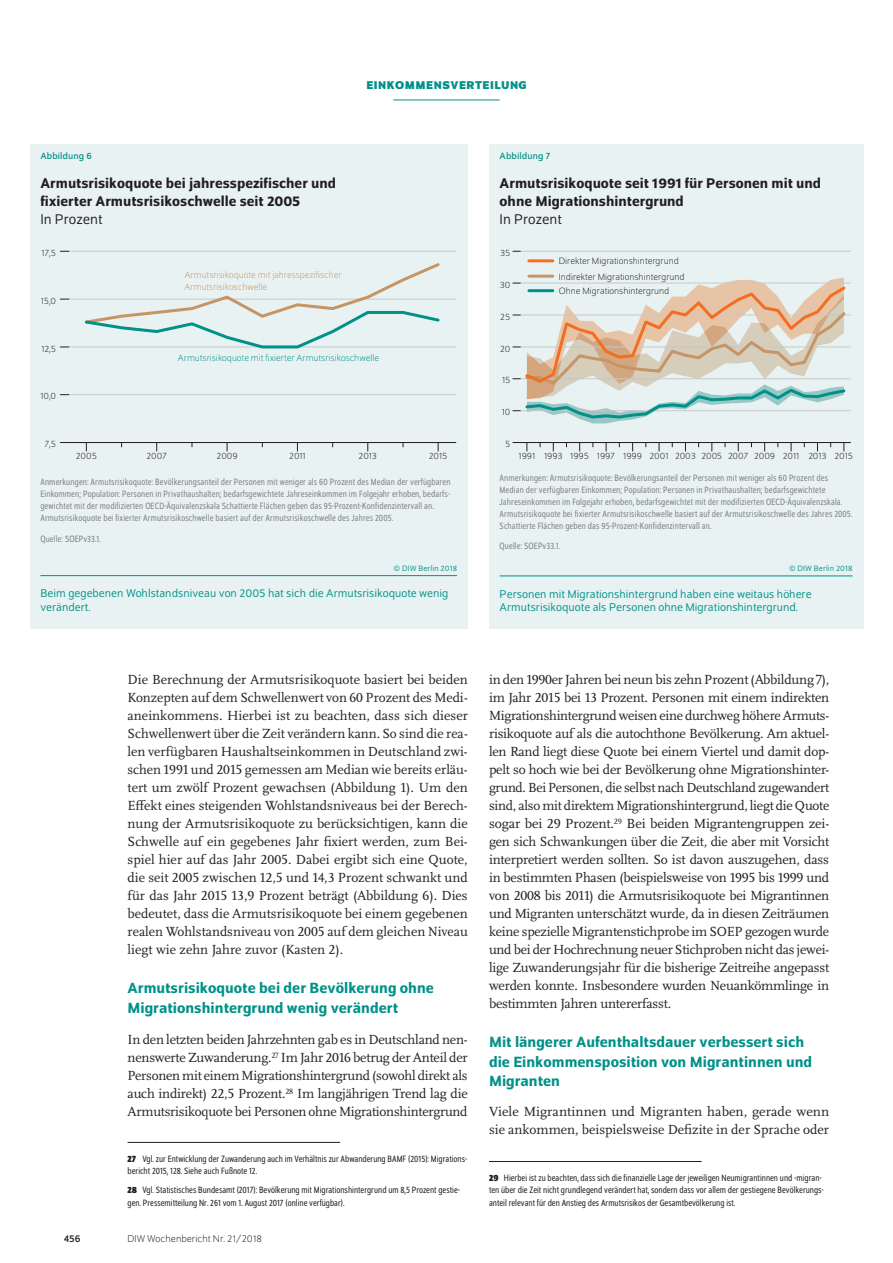
<style>
.page{position:relative;width:893px;height:1263px;background:#fff}
.page>*{position:absolute;margin:0;border:0;box-sizing:border-box;transform-origin:0 0}
.t1{font:500 15.75px/19.5px "Schumpeter";color:#009188}
.t2{font:500 15px/18px "Schumpeter";color:#231f20}
.t3{font:15px "Schumpeter Blond";color:#231f20}
.t4{font:13.8px/18px "Scala Pro";color:#231f20;text-align:justify}
.t5{font:12px/13.5px "Schumpeter Blond";color:#009188}
.t6{font:700 12px "Schumpeter";color:#009188}
.t7{font:300 10.5px "Schumpeter";color:#231f20}
.t8{font:10.5px "Schumpeter";color:#231f20}
.t9{font:semi-condensed 9.75px/12px "Schumpeter Blond";letter-spacing:.01em;color:#808285}
.t10{font:semi-condensed 9.75px/12.8px "Schumpeter Blond";color:#231f20}
.t11{font:300 9.75px/15.3px "Schumpeter";color:#231f20}
.t12{font:300 9.75px/12px "Schumpeter";letter-spacing:-.005em;color:#c59565}
.t13{font:300 9.75px "Schumpeter";color:#009188}
.t14{font:9.75px "Schumpeter";letter-spacing:.01em;color:#009188}
.t15{font:8.25px "Schumpeter Blond";letter-spacing:.01em;color:#009188}
.s1{font-family:"Schumpeter";font-weight:700}
</style>
<div class="page">
<hr style="left:393px;top:100px;width:107px;height:1px;background:#009188">
<hr style="left:128px;top:1142px;width:212px;height:1px;background:#231f20">
<hr style="left:489px;top:1161px;width:213px;height:1px;background:#231f20">
<div style="left:489px;top:144px;width:374px;height:485px;background:#e9f2f2"></div>
<hr style="left:520px;top:410px;width:330px;height:1px;background:#c7c8ca">
<hr style="left:520px;top:378px;width:330px;height:1px;background:#c7c8ca">
<hr style="left:520px;top:347px;width:330px;height:1px;background:#c7c8ca">
<hr style="left:520px;top:315px;width:330px;height:1px;background:#c7c8ca">
<hr style="left:520px;top:283px;width:330px;height:1px;background:#c7c8ca">
<hr style="left:520px;top:251px;width:330px;height:1px;background:#c7c8ca">
<hr style="left:520px;top:442px;width:330px;height:1px;background:#231f20">
<svg style="left:513px;top:277px;width:335px;height:146px"></svg>
<hr style="left:529px;top:289px;width:24px;height:3px;background:#009188">
<hr style="left:529px;top:259px;width:24px;height:3px;background:#f36e21">
<hr style="left:529px;top:275px;width:24px;height:3px;background:#c59565">
<hr style="left:500px;top:575px;width:353px;height:1px;background:#009188">
<div style="left:30px;top:144px;width:438px;height:485px;background:#e9f2f2"></div>
<hr style="left:69px;top:394px;width:387px;height:1px;background:#c7c8ca">
<hr style="left:69px;top:347px;width:387px;height:1px;background:#c7c8ca">
<hr style="left:69px;top:299px;width:387px;height:1px;background:#c7c8ca">
<hr style="left:69px;top:251px;width:387px;height:1px;background:#c7c8ca">
<hr style="left:69px;top:442px;width:387px;height:1px;background:#231f20">
<svg style="left:83px;top:263px;width:359px;height:86px"></svg>
<hr style="left:40px;top:575px;width:417px;height:1px;background:#009188">
<p class="t14" style="left:40px;top:151px;width:53px">Abbildung 6</p>
<p class="t2" style="left:40px;top:174px;width:297px">Armutsrisikoquote bei jahresspezifischer und fixierter Armutsrisikoschwelle seit 2005</p>
<p class="t3" style="left:40px;top:212px;width:64px">In Prozent</p>
<p class="t11" style="left:41px;top:245px;width:16px">17,5</p>
<p class="t11" style="left:41px;top:293px;width:17px">15,0</p>
<p class="t12" style="left:185px;top:269px;width:159px">Armutsrisikoquote mit jahresspezifischer<br>Armutsrisikoschwelle</p>
<p class="t6" style="left:366px;top:79px;width:17px">EINKOMMENSVERTEILUNG</p>
<p class="t14" style="left:500px;top:151px;width:52px">Abbildung 7</p>
<p class="t2" style="left:500px;top:174px;width:323px">Armutsrisikoquote seit 1991 für Personen mit und ohne Migrationshintergrund</p>
<p class="t3" style="left:500px;top:212px;width:64px">In Prozent</p>
<p class="t11" style="left:500px;top:245px;width:12px">35</p>
<p class="t11" style="left:500px;top:277px;width:12px">30</p>
<p class="t11" style="left:500px;top:309px;width:12px">25</p>
<p class="t11" style="left:559px;top:254px;width:127px">Direkter Migrationshintergrund<br>Indirekter Migrationshintergrund</p>
<p class="t11" style="left:559px;top:284px;width:112px">Ohne Migrationshintergrund</p>
<p class="t11" style="left:42px;top:341px;width:16px">12,5</p>
<p class="t11" style="left:41px;top:389px;width:17px">10,0</p>
<p class="t11" style="left:44px;top:437px;width:13px">7,5</p>
<p class="t13" style="left:178px;top:353px;width:203px">Armutsrisikoquote mit fixierter Armutsrisikoschwelle</p>
<p class="t11" style="left:76px;top:449px;width:23px">2005</p>
<p class="t11" style="left:146px;top:449px;width:22px">2007</p>
<p class="t11" style="left:217px;top:449px;width:23px">2009</p>
<p class="t11" style="left:289px;top:449px;width:18px">2011</p>
<p class="t11" style="left:359px;top:449px;width:20px">2013</p>
<p class="t11" style="left:429px;top:449px;width:20px">2015</p>
<p class="t9" style="left:40px;top:476px;width:412px">Anmerkungen: Armutsrisikoquote: Bevölkerungsanteil der Personen mit weniger als 60 Prozent des Median der verfügbaren Einkommen; Population: Personen in Privathaushalten; bedarfsgewichtete Jahreseinkommen im Folgejahr erhoben, bedarfs&shy;gewichtet mit der modifizierten OECD-Äquivalenzskala Schattierte Flächen geben das 95-Prozent-Konfidenzintervall an.<br>Armutsrisikoquote bei fixierter Armutsrisikoschwelle basiert auf der Armutsrisikoschwelle des Jahres 2005.</p>
<p class="t9" style="left:40px;top:533px;width:62px">Quelle: SOEPv33.1.</p>
<p class="t15" style="left:394px;top:564px;width:65px">© DIW Berlin 2018</p>
<p class="t5" style="left:40px;top:587px;width:410px">Beim gegebenen Wohlstandsniveau von 2005 hat sich die Armutsrisikoquote wenig verändert.</p>
<p class="t11" style="left:500px;top:341px;width:12px">20</p>
<p class="t11" style="left:502px;top:373px;width:10px">15</p>
<p class="t11" style="left:502px;top:405px;width:10px">10</p>
<p class="t11" style="left:505px;top:437px;width:7px">5</p>
<p class="t11" style="left:519px;top:449px;width:336px">1991 1993 1995 1997 1999 2001 2003 2005 2007 2009 2011 2013 2015</p>
<p class="t9" style="left:500px;top:472px;width:354px">Anmerkungen: Armutsrisikoquote: Bevölkerungsanteil der Personen mit weniger als 60 Prozent des Median der verfügbaren Einkommen; Population: Personen in Privathaushalten; bedarfsgewichtete Jahreseinkommen im Folgejahr erhoben, bedarfsgewichtet mit der modifizierten OECD-Äquivalenzskala.<br>Armutsrisikoquote bei fixierter Armutsrisikoschwelle basiert auf der Armutsrisikoschwelle des Jahres 2005.<br>Schattierte Flächen geben das 95-Prozent-Konfidenzintervall an.</p>
<p class="t9" style="left:500px;top:540px;width:62px">Quelle: SOEPv33.1.</p>
<p class="t15" style="left:789px;top:565px;width:65px">© DIW Berlin 2018</p>
<p class="t5" style="left:500px;top:587px;width:313px">Personen mit Migrationshintergrund haben eine weitaus höhere<br>Armutsrisikoquote als Personen ohne Migrationshintergrund.</p>
<p class="t4" style="left:128px;top:670px;width:342px">Die Berechnung der Armutsrisikoquote basiert bei beiden Konzepten auf dem Schwellenwert von 60 Prozent des Medi&shy;aneinkommens. Hierbei ist zu beachten, dass sich dieser Schwellenwert über die Zeit verändern kann. So sind die rea&shy;len verfügbaren Haushaltseinkommen in Deutschland zwi&shy;schen 1991 und 2015 gemessen am Median wie bereits erläu&shy;tert um zwölf Prozent gewachsen (Abbildung 1). Um den Effekt eines steigenden Wohlstandsniveaus bei der Berech&shy;nung der Armutsrisikoquote zu berücksichtigen, kann die Schwelle auf ein gegebenes Jahr fixiert werden, zum Bei&shy;spiel hier auf das Jahr 2005. Dabei ergibt sich eine Quote, die seit 2005 zwischen 12,5 und 14,3 Prozent schwankt und für das Jahr 2015 13,9 Prozent beträgt (Abbildung 6). Dies bedeutet, dass die Armutsrisikoquote bei einem gegebenen realen Wohlstandsniveau von 2005 auf dem gleichen Niveau liegt wie zehn Jahre zuvor (Kasten 2).</p>
<p class="t1" style="left:128px;top:978px;width:308px">Armutsrisikoquote bei der Bevölkerung ohne<br>Migrationshintergrund wenig verändert</p>
<p class="t4" style="left:128px;top:1030px;width:342px">In den letzten beiden Jahrzehnten gab es in Deutschland nen&shy;nenswerte Zuwanderung.<sup>27</sup> Im Jahr 2016 betrug der Anteil der Personen mit einem Migrationshintergrund (sowohl direkt als auch indirekt) 22,5 Prozent.<sup>28</sup> Im langjährigen Trend lag die Armutsrisikoquote bei Personen ohne Migrationshintergrund</p>
<p class="t10" style="left:128px;top:1152px;width:341px"><span class="s1">27</span> Vgl. zur Entwicklung der Zuwanderung auch im Verhältnis zur Abwanderung BAMF (2015): Migrations&shy;bericht 2015, 128. Siehe auch Fußnote 12.</p>
<p class="t10" style="left:128px;top:1184px;width:334px"><span class="s1">28</span> Vgl. Statistisches Bundesamt (2017): Bevölkerung mit Migrationshintergrund um 8,5 Prozent gestie&shy;gen. Pressemitteilung Nr. 261 vom 1. August 2017 (online verfügbar).</p>
<p class="t8" style="left:64px;top:1233px;width:18px">456</p>
<p class="t7" style="left:128px;top:1234px;width:136px">DIW Wochenbericht Nr. 21/2018</p>
<p class="t4" style="left:489px;top:670px;width:342px">in den 1990er Jahren bei neun bis zehn Prozent (Abbildung 7), im Jahr 2015 bei 13 Prozent. Personen mit einem indirekten Migrationshintergrund weisen eine durchweg höhere Armuts&shy;risikoquote auf als die autochthone Bevölkerung. Am aktuel&shy;len Rand liegt diese Quote bei einem Viertel und damit dop&shy;pelt so hoch wie bei der Bevölkerung ohne Migrationshinter&shy;grund. Bei Personen, die selbst nach Deutschland zugewandert sind, also mit direktem Migrationshintergrund, liegt die Quote sogar bei 29 Prozent.<sup>29</sup> Bei beiden Migrantengruppen zei&shy;gen sich Schwankungen über die Zeit, die aber mit Vorsicht interpretiert werden sollten. So ist davon auszugehen, dass in bestimmten Phasen (beispielsweise von 1995 bis 1999 und von 2008 bis 2011) die Armutsrisikoquote bei Migrantinnen und Migranten unterschätzt wurde, da in diesen Zeiträumen keine spezielle Migrantenstichprobe im SOEP gezogen wurde und bei der Hochrechnung neuer Stichproben nicht das jewei&shy;lige Zuwanderungsjahr für die bisherige Zeitreihe angepasst werden konnte. Insbesondere wurden Neuankömmlinge in bestimmten Jahren untererfasst.</p>
<p class="t1" style="left:489px;top:1032px;width:325px">Mit längerer Aufenthaltsdauer verbessert sich die Einkommensposition von Migrantinnen und<br>Migranten</p>
<p class="t4" style="left:489px;top:1102px;width:342px">Viele Migrantinnen und Migranten haben, gerade wenn sie ankommen, beispielsweise Defizite in der Sprache oder</p>
<p class="t10" style="left:489px;top:1171px;width:336px"><span class="s1">29</span> Hierbei ist zu beachten, dass sich die finanzielle Lage der jeweiligen Neumigrantinnen und -migran&shy;ten über die Zeit nicht grundlegend verändert hat, sondern dass vor allem der gestiegene Bevölkerungs&shy;anteil relevant für den Anstieg des Armutsrisikos der Gesamtbevölkerung ist.</p>
</div>
